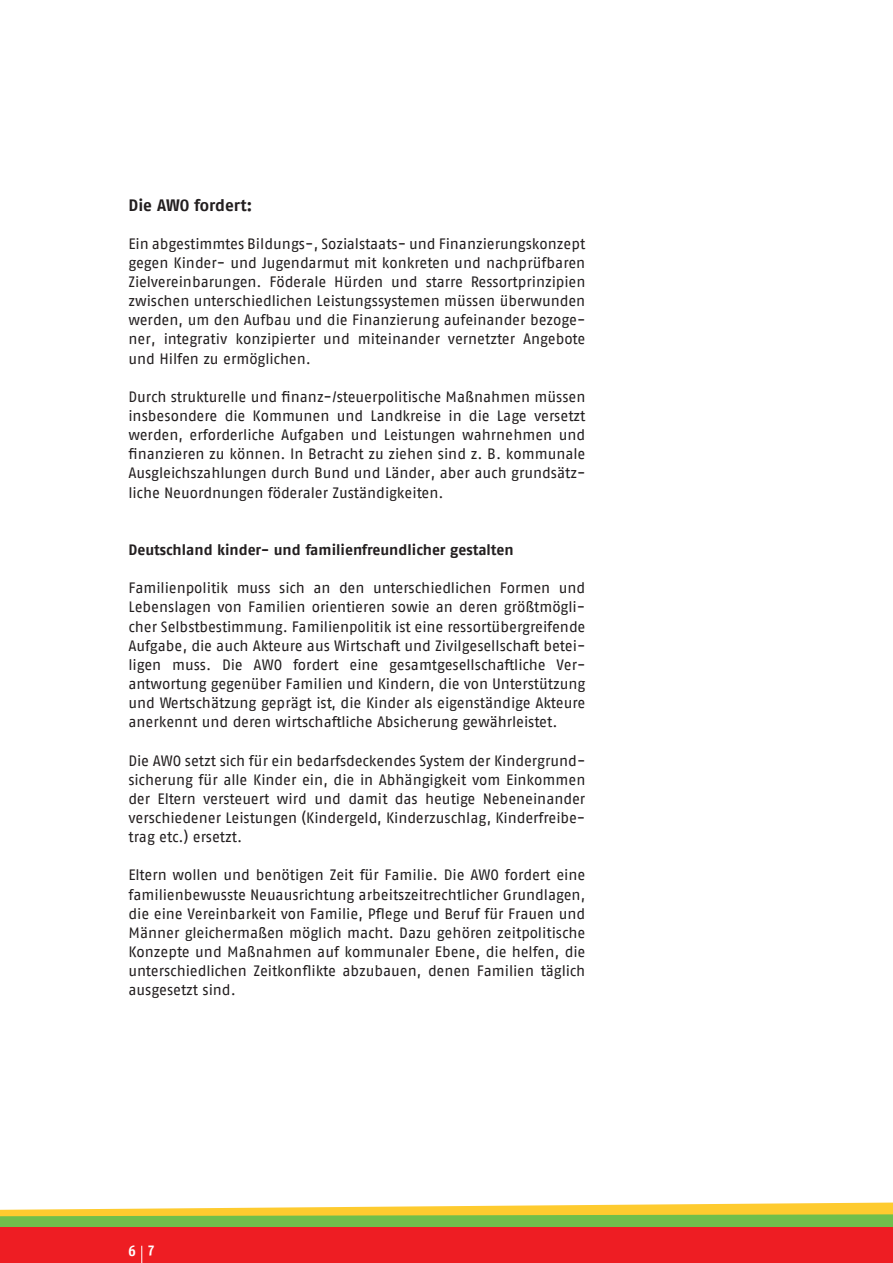
<style>
.page{position:relative;width:893px;height:1263px;background:#fff}
.page>*{position:absolute;margin:0;border:0;box-sizing:border-box;transform-origin:0 0}
.t1{font:700 16.5px "AWO Fago Office";color:#231f20}
.t2{font:15px/19.2px "AWO Fago Office";color:#231f20;text-align:justify}
.t3{font:700 15px "AWO Fago Office";color:#231f20}
.t4{font:700 15px "AWO Fago Cond";color:#fff}
</style>
<div class="page">
<svg style="left:0;top:1202px;width:893px;height:26px;background:#bdc75c"></svg>
<div style="left:0;top:1228px;width:893px;height:35px;background:#ee1d23"></div>
<svg style="left:141px;top:1246px;width:1px;height:17px"></svg>
<p class="t1" style="left:128px;top:195px;width:126px">Die AWO fordert:</p>
<p class="t2" style="left:128px;top:234px;width:458px">Ein abgestimmtes Bildungs-, Sozialstaats- und Finanzierungskonzept gegen Kinder- und Jugendarmut mit konkreten und nachprüfbaren Zielvereinbarungen. Föderale Hürden und starre Ressortprinzipien zwischen unterschiedlichen Leistungssystemen müssen überwunden werden, um den Aufbau und die Finanzierung aufeinander bezoge&shy;ner, integrativ konzipierter und miteinander vernetzter Angebote und Hilfen zu ermöglichen.</p>
<p class="t2" style="left:128px;top:387px;width:458px">Durch strukturelle und finanz-/steuerpolitische Maßnahmen müssen insbesondere die Kommunen und Landkreise in die Lage versetzt werden, erforderliche Aufgaben und Leistungen wahrnehmen und finanzieren zu können. In Betracht zu ziehen sind z. B. kommunale Ausgleichszahlungen durch Bund und Länder, aber auch grundsätz&shy;liche Neuordnungen föderaler Zuständigkeiten.</p>
<p class="t3" style="left:128px;top:541px;width:387px">Deutschland kinder- und familienfreundlicher gestalten</p>
<p class="t2" style="left:128px;top:578px;width:458px">Familienpolitik muss sich an den unterschiedlichen Formen und Lebenslagen von Familien orientieren sowie an deren größtmögli&shy;cher Selbstbestimmung. Familienpolitik ist eine ressortübergreifende Aufgabe, die auch Akteure aus Wirtschaft und Zivilgesellschaft betei&shy;ligen muss. Die AWO fordert eine gesamtgesellschaftliche Ver&shy;antwortung gegenüber Familien und Kindern, die von Unterstützung und Wertschätzung geprägt ist, die Kinder als eigenständige Akteure anerkennt und deren wirtschaftliche Absicherung gewährleistet.</p>
<p class="t2" style="left:128px;top:750px;width:458px">Die AWO setzt sich für ein bedarfsdeckendes System der Kindergrund&shy;sicherung für alle Kinder ein, die in Abhängigkeit vom Einkommen der Eltern versteuert wird und damit das heutige Nebeneinander verschiedener Leistungen (Kindergeld, Kinderzuschlag, Kinderfreibe&shy;trag etc.) ersetzt.</p>
<p class="t2" style="left:128px;top:865px;width:458px">Eltern wollen und benötigen Zeit für Familie. Die AWO fordert eine familienbewusste Neuausrichtung arbeitszeitrechtlicher Grundlagen, die eine Vereinbarkeit von Familie, Pflege und Beruf für Frauen und Männer gleichermaßen möglich macht. Dazu gehören zeitpolitische Konzepte und Maßnahmen auf kommunaler Ebene, die helfen, die unterschiedlichen Zeitkonflikte abzubauen, denen Familien täglich ausgesetzt sind.</p>
<p class="t4" style="left:128px;top:1241px;width:27px">6 7</p>
</div>
